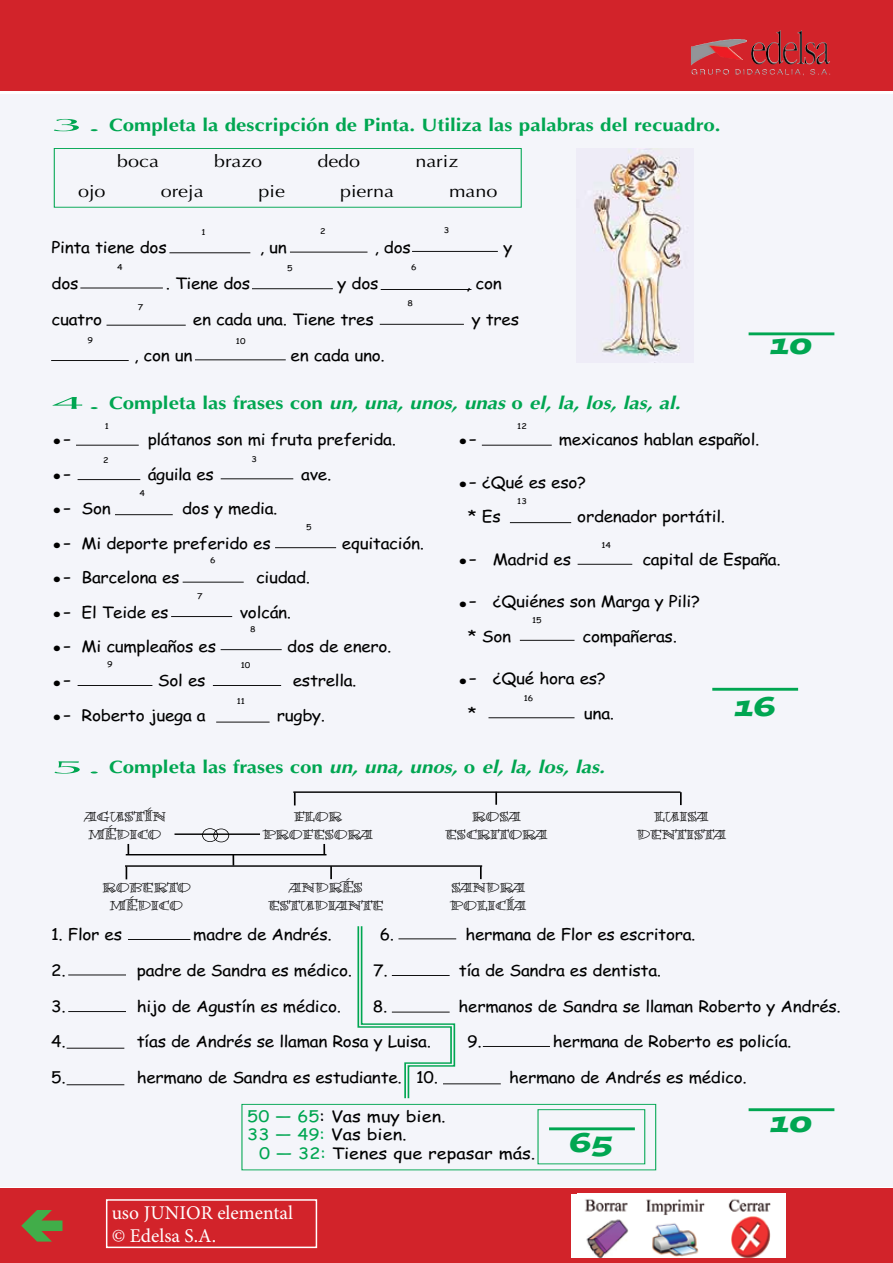
<style>
.page{position:relative;width:893px;height:1263px;background:#fff}
.page>*{position:absolute;margin:0;border:0;box-sizing:border-box;transform-origin:0 0}
.t1{font:28.65px "Comic Sans MS";color:#000;scale:1.09 1}
.t2{font:italic 28.65px "Postino";color:#00a651;scale:1.15 1}
.t3{font:19.5px/23.4px "Minion Pro";color:#fff}
.t4{font:italic 700 18px "Optima";color:#00a651;scale:1.15 1}
.t5{font:700 18px "Optima";color:#00a651;scale:1.15 1}
.t6{font:17.25px "Optima";color:#000;scale:1.15 1}
.t7{font:15.75px/34.5px "Comic Sans MS";letter-spacing:-.02em;color:#000;scale:1.09 1}
.t8{font:15.75px/18.6px "Comic Sans MS";color:#000;scale:1.15 1}
.t9{font:14.4px/18.1px "Bermuda LP Squiggle";color:#000;text-align:center;scale:1.15 1}
.t10{font:7.95px "Comic Sans MS";color:#000;scale:1.15 1}
.s1{font-weight:400}
.s2{font-weight:400;font-style:normal}
.s3{font-style:normal}
.s4{font-size:28.65px}
.s5{font-size:18.6px}
.s6{color:#00a651}
</style>
<div class="page">
<div style="left:0;top:0;width:893px;height:90px;background:#d2232a"></div>
<div style="left:0;top:1188px;width:893px;height:75px;background:#d2232a"></div>
<div style="left:106px;top:1199px;width:211px;height:49px;border:2px solid #fff"></div>
<div style="left:571px;top:1194px;width:214px;height:64px;background:#fff"></div>
<img style="left:585px;top:1199px;width:186px;height:59px">
<img style="left:691px;top:30px;width:113px;height:35px">
<div style="left:0;top:94px;width:893px;height:1092px;background:#f4f5fa"></div>
<svg style="left:21px;top:1210px;width:42px;height:31px"></svg>
<p class="t5" style="left:51px;top:114px;width:584px"><span class="s1">3.</span>Completa la descripción de Pinta. Utiliza las palabras del recuadro.</p>
<p class="t6" style="left:117px;top:151px;width:38px">boca</p>
<p class="t6" style="left:214px;top:151px;width:43px">brazo</p>
<p class="t6" style="left:317px;top:151px;width:39px">dedo</p>
<p class="t6" style="left:415px;top:151px;width:39px">nariz</p>
<p class="t6" style="left:78px;top:181px;width:25px">ojo</p>
<p class="t6" style="left:161px;top:181px;width:39px">oreja</p>
<p class="t6" style="left:259px;top:181px;width:24px">pie</p>
<p class="t6" style="left:340px;top:181px;width:48px">pierna</p>
<p class="t6" style="left:449px;top:181px;width:44px">mano</p>
<p class="t10" style="left:201px;top:226px;width:5px">1</p>
<p class="t10" style="left:320px;top:225px;width:6px">2</p>
<p class="t10" style="left:444px;top:225px;width:6px">3</p>
<p class="t7" style="left:52px;top:229px;width:107px">Pinta tiene dos</p>
<p class="t7" style="left:259px;top:229px;width:27px">, un</p>
<p class="t7" style="left:374px;top:229px;width:35px">, dos</p>
<p class="t7" style="left:503px;top:229px;width:10px">y</p>
<p class="t7" style="left:52px;top:265px;width:26px">dos</p>
<p class="t7" style="left:166px;top:265px;width:79px">. Tiene dos</p>
<p class="t7" style="left:338px;top:265px;width:39px">y dos</p>
<p class="t7" style="left:466px;top:265px;width:35px">, con</p>
<p class="t7" style="left:52px;top:301px;width:48px">cuatro</p>
<p class="t7" style="left:193px;top:301px;width:167px">en cada una. Tiene tres</p>
<p class="t7" style="left:472px;top:301px;width:45px">y tres</p>
<p class="t7" style="left:134px;top:337px;width:56px">, con un</p>
<p class="t7" style="left:291px;top:337px;width:88px">en cada uno.</p>
<p class="t10" style="left:117px;top:261px;width:6px">4</p>
<p class="t10" style="left:287px;top:262px;width:6px">5</p>
<p class="t10" style="left:411px;top:261px;width:6px">6</p>
<p class="t10" style="left:138px;top:301px;width:6px">7</p>
<p class="t10" style="left:408px;top:297px;width:6px">8</p>
<p class="t10" style="left:87px;top:334px;width:6px">9</p>
<p class="t10" style="left:236px;top:335px;width:10px">10</p>
<p class="t4" style="left:51px;top:392px;width:549px"><span class="s2">4.</span><span class="s3">Completa las frases con</span> un, una, unos, unas <span class="s3">o</span> el, la, los, las, al.</p>
<h1 class="t2" style="left:769px;top:324px;width:39px">10</h1>
<p class="t10" style="left:105px;top:420px;width:5px">1</p>
<p class="t10" style="left:103px;top:454px;width:6px">2</p>
<p class="t10" style="left:252px;top:453px;width:6px">3</p>
<p class="t10" style="left:139px;top:487px;width:6px">4</p>
<h1 class="t1" style="left:51px;top:421px;width:20px">•<sup>-</sup></h1>
<p class="t7" style="left:148px;top:422px;width:229px">plátanos son mi fruta preferida.</p>
<h1 class="t1" style="left:51px;top:455px;width:20px">•<sup>-</sup></h1>
<p class="t7" style="left:148px;top:456px;width:62px">águila es</p>
<p class="t7" style="left:301px;top:456px;width:29px">ave.</p>
<p class="t7" style="left:51px;top:490px;width:56px"><span class="s4">•</span><span class="s5">-</span> Son</p>
<p class="t7" style="left:182px;top:490px;width:89px">dos y media.</p>
<p class="t7" style="left:51px;top:525px;width:203px"><span class="s4">•</span><span class="s5">-</span> Mi deporte preferido es</p>
<p class="t7" style="left:342px;top:525px;width:77px">equitación.</p>
<p class="t7" style="left:51px;top:559px;width:119px"><span class="s4">•</span><span class="s5">-</span> Barcelona es</p>
<p class="t7" style="left:256px;top:559px;width:51px">ciudad.</p>
<p class="t7" style="left:51px;top:594px;width:109px"><span class="s4">•</span><span class="s5">-</span> El Teide es</p>
<p class="t7" style="left:240px;top:594px;width:49px">volcán.</p>
<p class="t7" style="left:51px;top:628px;width:153px"><span class="s4">•</span><span class="s5">-</span> Mi cumpleaños es</p>
<p class="t7" style="left:287px;top:628px;width:97px">dos de enero.</p>
<h1 class="t1" style="left:51px;top:662px;width:20px">•<sup>-</sup></h1>
<p class="t7" style="left:158px;top:663px;width:45px">Sol es</p>
<p class="t7" style="left:293px;top:663px;width:60px">estrella.</p>
<p class="t7" style="left:51px;top:697px;width:143px"><span class="s4">•</span><span class="s5">-</span> Roberto juega a</p>
<p class="t7" style="left:277px;top:697px;width:46px">rugby.</p>
<p class="t10" style="left:306px;top:521px;width:6px">5</p>
<p class="t10" style="left:210px;top:555px;width:6px">6</p>
<p class="t10" style="left:197px;top:590px;width:6px">7</p>
<p class="t10" style="left:250px;top:623px;width:6px">8</p>
<p class="t10" style="left:107px;top:659px;width:6px">9</p>
<p class="t10" style="left:241px;top:659px;width:10px">10</p>
<p class="t10" style="left:237px;top:695px;width:9px">11</p>
<p class="t10" style="left:517px;top:420px;width:10px">12</p>
<h1 class="t1" style="left:457px;top:421px;width:20px">•<sup>-</sup></h1>
<p class="t7" style="left:559px;top:422px;width:185px">mexicanos hablan español.</p>
<p class="t7" style="left:468px;top:464px;width:110px;text-indent:-11px"><span class="s4">•</span><span class="s5">-</span> ¿Qué es eso? * Es</p>
<p class="t10" style="left:517px;top:495px;width:10px">13</p>
<p class="t7" style="left:577px;top:499px;width:137px">ordenador portátil.</p>
<p class="t10" style="left:601px;top:539px;width:10px">14</p>
<p class="t7" style="left:457px;top:541px;width:106px"><span class="s4">•</span><span class="s5">-</span> Madrid es</p>
<p class="t7" style="left:642px;top:541px;width:128px">capital de España.</p>
<p class="t7" style="left:468px;top:584px;width:215px;text-indent:-11px"><span class="s4">•</span><span class="s5">-</span> ¿Quiénes son Marga y Pili? * Son</p>
<p class="t10" style="left:532px;top:614px;width:10px">15</p>
<p class="t7" style="left:582px;top:618px;width:88px">compañeras.</p>
<p class="t7" style="left:468px;top:661px;width:128px;text-indent:-11px"><span class="s4">•</span><span class="s5">-</span> ¿Qué hora es? *</p>
<p class="t7" style="left:584px;top:695px;width:29px">una.</p>
<p class="t10" style="left:524px;top:692px;width:10px">16</p>
<h1 class="t2" style="left:734px;top:687px;width:38px">16</h1>
<p class="t4" style="left:51px;top:757px;width:483px"><span class="s2">5.</span><span class="s3">Completa las frases con</span> un, una, unos, <span class="s3">o</span> el, la, los, las.</p>
<p class="t9" style="left:85px;top:806px;width:72px">AGUSTÍN<br>MÉDICO</p>
<p class="t9" style="left:263px;top:807px;width:97px">FLOR<br>PROFESORA</p>
<p class="t9" style="left:446px;top:806px;width:90px">ROSA<br>ESCRITORA</p>
<p class="t9" style="left:637px;top:806px;width:79px">LUISA<br>DENTISTA</p>
<p class="t9" style="left:269px;top:878px;width:102px">ANDRÉS<br>ESTUDIANTE</p>
<p class="t9" style="left:102px;top:878px;width:79px">ROBERTO<br>MÉDICO</p>
<p class="t9" style="left:450px;top:878px;width:67px;text-align:left">SANDRA<br>POLICÍA</p>
<p class="t7" style="left:51px;top:916px;width:67px">1. Flor es</p>
<p class="t7" style="left:193px;top:916px;width:129px">madre de Andrés.</p>
<p class="t7" style="left:380px;top:916px;width:15px">6.</p>
<p class="t7" style="left:465px;top:916px;width:213px">hermana de Flor es escritora.</p>
<p class="t7" style="left:51px;top:952px;width:15px">2.</p>
<p class="t7" style="left:137px;top:952px;width:199px">padre de Sandra es médico.</p>
<p class="t7" style="left:373px;top:952px;width:15px">7.</p>
<p class="t7" style="left:459px;top:952px;width:187px">tía de Sandra es dentista.</p>
<p class="t7" style="left:51px;top:988px;width:15px">3.</p>
<p class="t7" style="left:137px;top:988px;width:189px">hijo de Agustín es médico.</p>
<p class="t7" style="left:373px;top:988px;width:15px">8.</p>
<p class="t7" style="left:459px;top:988px;width:352px">hermanos de Sandra se llaman Roberto y Andrés.</p>
<p class="t7" style="left:51px;top:1024px;width:15px">4.</p>
<p class="t7" style="left:137px;top:1024px;width:271px">tías de Andrés se llaman Rosa y Luisa.</p>
<p class="t7" style="left:467px;top:1024px;width:15px">9.</p>
<p class="t7" style="left:553px;top:1024px;width:220px">hermana de Roberto es policía.</p>
<p class="t7" style="left:51px;top:1059px;width:15px">5.</p>
<p class="t7" style="left:137px;top:1059px;width:278px">hermano de Sandra es estudiante. 10.</p>
<p class="t7" style="left:509px;top:1059px;width:219px">hermano de Andrés es médico.</p>
<p class="t8" style="left:247px;top:1106px;width:174px"><span class="s6">50 — 65</span>: Vas muy bien.<br><span class="s6">33 — 49:</span> Vas bien.</p>
<p class="t8" style="left:259px;top:1143px;width:309px"><span class="s6">0 — 32:</span> Tienes que repasar más. <sup>65</sup></p>
<p class="t3" style="left:112px;top:1201px;width:183px">uso JUNIOR elemental © Edelsa S.A.</p>
<h1 class="t2" style="left:769px;top:1103px;width:39px">10</h1>
</div>
